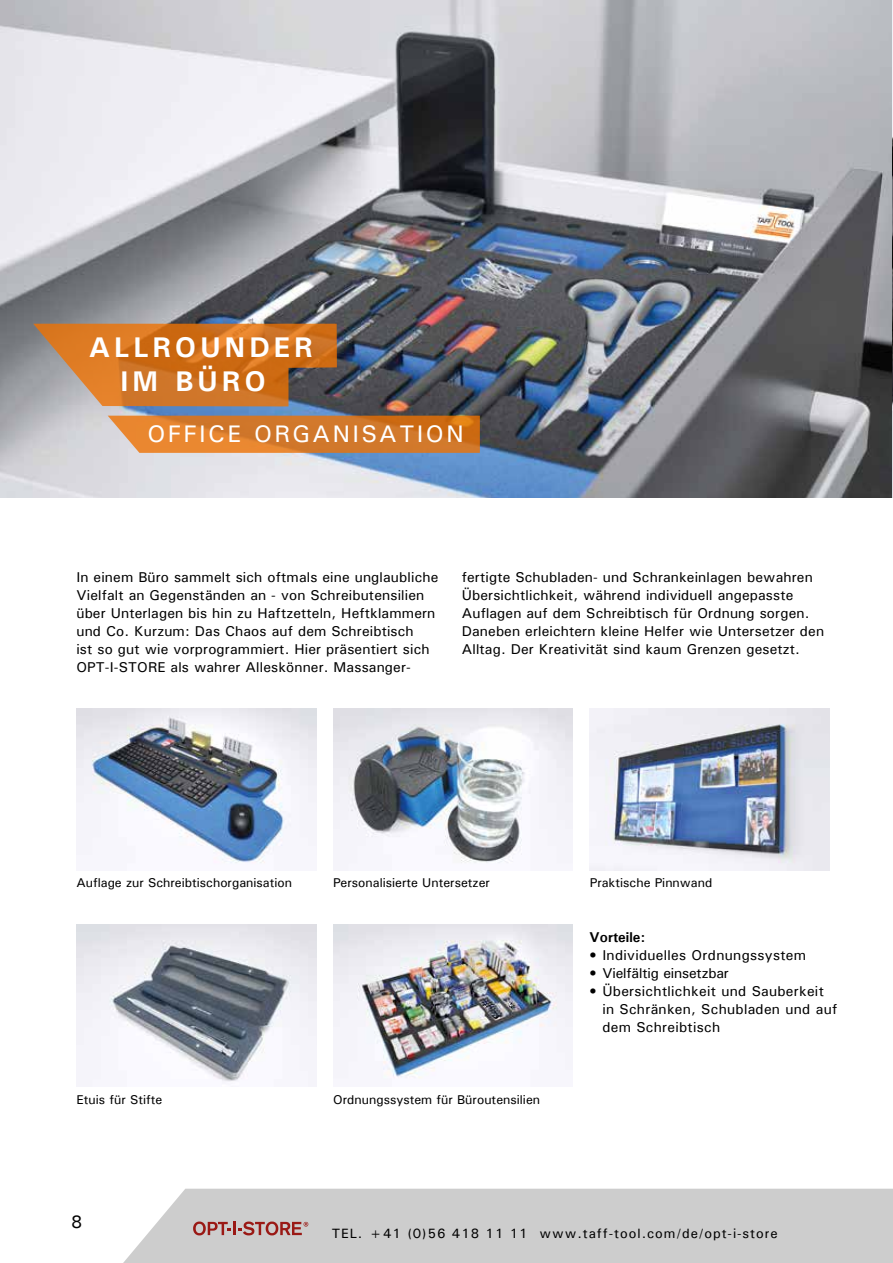
<style>
.page{position:relative;width:893px;height:1263px;background:#fff}
.page>*{position:absolute;margin:0;border:0;box-sizing:border-box;transform-origin:0 0}
.t1{font:700 28.5px/34.2px "Univers";letter-spacing:.14em;color:#fff;text-align:center}
.t2{font:500 24px "Univers";letter-spacing:.1em;color:#fff}
.t3{font:500 18px "Univers";color:#000}
.t4{font:500 14.25px/18px "Univers";letter-spacing:.01em;color:#000}
.t5{font:500 14.25px "Univers";letter-spacing:-.01em;color:#000}
.t6{font:700 14.25px "Univers";color:#000}
.t7{font:500 13.5px "Univers";letter-spacing:.07em;color:#000}
.t8{font:500 12.75px "Univers";color:#000}
</style>
<div class="page">
<div style="left:123px;top:1189px;width:770px;height:74px;background:#cdcdcd"></div>
<svg style="left:193px;top:1221px;width:115px;height:14px"></svg>
<img style="left:0;top:0;width:893px;height:497px">
<img style="left:333px;top:709px;width:240px;height:162px">
<img style="left:333px;top:925px;width:240px;height:154px">
<img style="left:590px;top:709px;width:239px;height:162px">
<img style="left:77px;top:709px;width:239px;height:154px">
<img style="left:77px;top:925px;width:239px;height:162px">
<svg style="left:33px;top:324px;width:304px;height:82px"></svg>
<svg style="left:108px;top:416px;width:372px;height:37px"></svg>
<h1 class="t1" style="left:89px;top:330px;width:225px">ALLROUNDER<br>IM BÜRO</h1>
<h2 class="t2" style="left:147px;top:419px;width:318px">OFFICE ORGANISATION</h2>
<p class="t4" style="left:76px;top:568px;width:363px">In einem Büro sammelt sich oftmals eine unglaubliche Vielfalt an Gegenständen an - von Schreibutensilien über Unterlagen bis hin zu Haftzetteln, Heftklammern und Co. Kurzum: Das Chaos auf dem Schreibtisch<br>ist so gut wie vorprogrammiert. Hier präsentiert sich OPT-I-STORE als wahrer Alleskönner. Massanger-</p>
<p class="t4" style="left:462px;top:568px;width:364px">fertigte Schubladen- und Schrankeinlagen bewahren Übersichtlichkeit, während individuell angepasste Auflagen auf dem Schreibtisch für Ordnung sorgen.<br>Daneben erleichtern kleine Helfer wie Untersetzer den Alltag. Der Kreativität sind kaum Grenzen gesetzt.</p>
<p class="t8" style="left:76px;top:874px;width:217px">Auflage zur Schreibtischorganisation</p>
<p class="t8" style="left:333px;top:874px;width:158px">Personalisierte Untersetzer</p>
<p class="t8" style="left:77px;top:1092px;width:87px">Etuis für Stifte</p>
<p class="t8" style="left:333px;top:1092px;width:209px">Ordnungssystem für Büroutensilien</p>
<p class="t8" style="left:590px;top:874px;width:124px">Praktische Pinnwand</p>
<p class="t6" style="left:590px;top:928px;width:57px">Vorteile:</p>
<p class="t4" style="left:590px;top:946px;width:218px">• Individuelles Ordnungssystem</p>
<p class="t5" style="left:590px;top:964px;width:141px">• Vielfältig einsetzbar</p>
<p class="t4" style="left:602px;top:982px;width:236px;text-indent:-13px">• Übersichtlichkeit und Sauberkeit in Schränken, Schubladen und auf dem Schreibtisch</p>
<p class="t3" style="left:71px;top:1210px;width:13px">8</p>
<p class="t7" style="left:332px;top:1224px;width:448px">TEL. +41 (0)56 418 11 11 www.taff-tool.com/de/opt-i-store</p>
</div>
